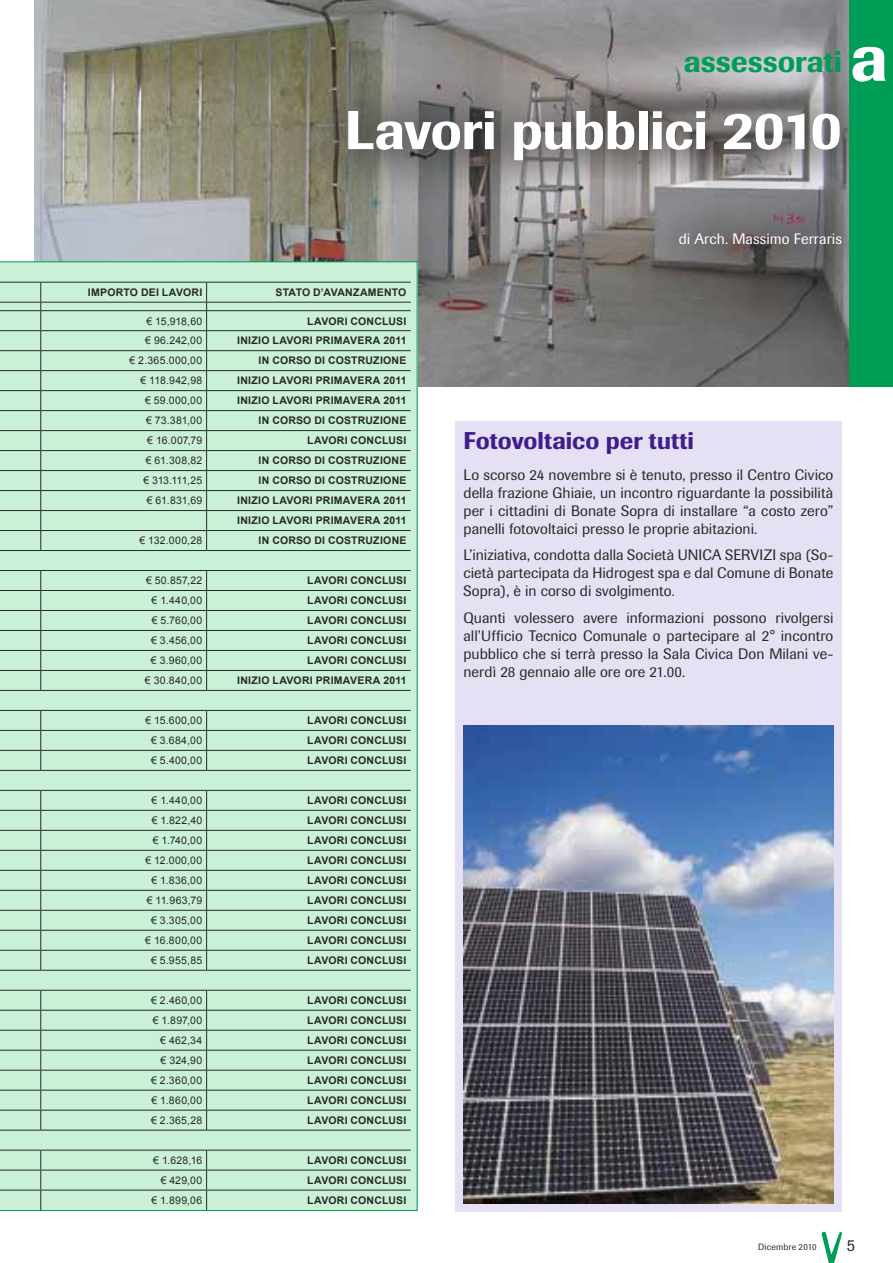
<style>
.page{position:relative;width:893px;height:1263px;background:#fff}
.page>*{position:absolute;margin:0;border:0;box-sizing:border-box;transform-origin:0 0}
.t1{font:500 54px "Imago";letter-spacing:-.01em;color:#fff}
.t2{font:500 30px "Imago";color:#009d56}
.t3{font:500 24px "Imago";color:#3f1e8b}
.t4{font:16.5px "Imago";color:#282828}
.t5{font:15px/18px "Imago";letter-spacing:.005em;color:#282828;text-align:justify}
.t6{font:15px "Imago";letter-spacing:.01em;color:#fff}
.t7{font:700 10.5px/20px "Arial";letter-spacing:.02em;color:#282828}
.t8{font:10.5px "Arial";letter-spacing:.03em;color:#282828}
.t9{font:9px "Imago";letter-spacing:.02em;color:#282828}
.s1{font-size:66.3px;color:#fff}
</style>
<div class="page">
<svg style="left:822px;top:1232px;width:20px;height:31px"></svg>
<img style="left:34px;top:0;width:816px;height:387px">
<div style="left:293px;top:56px;width:600px;height:243px;background:#282828;opacity:.75"></div>
<div style="left:850px;top:0;width:43px;height:387px;background:#009d56"></div>
<div style="left:455px;top:421px;width:387px;height:791px;background:#e5e0f4"></div>
<svg style="left:0;top:261px;width:417px;height:950px;background:#c1e5cd"></svg>
<img style="left:464px;top:725px;width:369px;height:478px">
<h2 class="t2" style="left:684px;top:43px;width:205px">assessorati <span class="s1">a</span></h2>
<h1 class="t1" style="left:345px;top:98px;width:499px">Lavori pubblici 2010</h1>
<p class="t7" style="left:88px;top:283px;width:116px">IMPORTO DEI LAVORI</p>
<p class="t7" style="left:276px;top:283px;width:132px">STATO D’AVANZAMENTO</p>
<p class="t8" style="left:146px;top:314px;width:58px">€ 15,918,60</p>
<p class="t7" style="left:307px;top:311px;width:101px">LAVORI CONCLUSI</p>
<p class="t8" style="left:145px;top:334px;width:59px">€ 96.242,00</p>
<p class="t7" style="left:237px;top:331px;width:171px">INIZIO LAVORI PRIMAVERA 2011</p>
<p class="t8" style="left:130px;top:354px;width:74px">€ 2.365.000,00</p>
<p class="t7" style="left:259px;top:351px;width:149px">IN CORSO DI COSTRUZIONE</p>
<p class="t8" style="left:140px;top:374px;width:63px">€ 118.942,98</p>
<p class="t7" style="left:237px;top:371px;width:171px">INIZIO LAVORI PRIMAVERA 2011</p>
<p class="t8" style="left:145px;top:394px;width:59px">€ 59.000,00</p>
<p class="t7" style="left:237px;top:391px;width:171px">INIZIO LAVORI PRIMAVERA 2011</p>
<p class="t8" style="left:146px;top:414px;width:58px">€ 73.381,00</p>
<p class="t7" style="left:259px;top:411px;width:149px">IN CORSO DI COSTRUZIONE</p>
<p class="t8" style="left:147px;top:434px;width:57px">€ 16.007,79</p>
<p class="t7" style="left:307px;top:431px;width:101px">LAVORI CONCLUSI</p>
<p class="t8" style="left:146px;top:454px;width:58px">€ 61.308,82</p>
<p class="t7" style="left:259px;top:451px;width:149px">IN CORSO DI COSTRUZIONE</p>
<p class="t8" style="left:143px;top:474px;width:60px">€ 313.111,25</p>
<p class="t7" style="left:259px;top:471px;width:149px">IN CORSO DI COSTRUZIONE</p>
<p class="t8" style="left:147px;top:494px;width:57px">€ 61.831,69</p>
<p class="t7" style="left:237px;top:491px;width:171px">INIZIO LAVORI PRIMAVERA 2011<br>INIZIO LAVORI PRIMAVERA 2011</p>
<p class="t8" style="left:139px;top:534px;width:64px">€ 132.000,28</p>
<p class="t7" style="left:259px;top:531px;width:149px">IN CORSO DI COSTRUZIONE</p>
<p class="t8" style="left:146px;top:574px;width:58px">€ 50.857,22</p>
<p class="t7" style="left:307px;top:571px;width:101px">LAVORI CONCLUSI</p>
<p class="t8" style="left:152px;top:594px;width:52px">€ 1.440,00</p>
<p class="t7" style="left:307px;top:591px;width:101px">LAVORI CONCLUSI</p>
<p class="t8" style="left:152px;top:614px;width:52px">€ 5.760,00</p>
<p class="t7" style="left:307px;top:611px;width:101px">LAVORI CONCLUSI</p>
<p class="t8" style="left:151px;top:634px;width:53px">€ 3.456,00</p>
<p class="t7" style="left:307px;top:631px;width:101px">LAVORI CONCLUSI</p>
<p class="t8" style="left:151px;top:654px;width:53px">€ 3.960,00</p>
<p class="t7" style="left:307px;top:651px;width:101px">LAVORI CONCLUSI</p>
<p class="t8" style="left:145px;top:674px;width:59px">€ 30.840,00</p>
<p class="t7" style="left:237px;top:671px;width:171px">INIZIO LAVORI PRIMAVERA 2011</p>
<p class="t8" style="left:145px;top:714px;width:58px">€ 15.600,00</p>
<p class="t7" style="left:307px;top:711px;width:101px">LAVORI CONCLUSI</p>
<p class="t8" style="left:151px;top:734px;width:53px">€ 3.684,00</p>
<p class="t7" style="left:307px;top:731px;width:101px">LAVORI CONCLUSI</p>
<p class="t8" style="left:151px;top:754px;width:53px">€ 5.400,00</p>
<p class="t7" style="left:307px;top:751px;width:101px">LAVORI CONCLUSI</p>
<p class="t8" style="left:152px;top:794px;width:52px">€ 1.440,00</p>
<p class="t7" style="left:307px;top:791px;width:101px">LAVORI CONCLUSI</p>
<p class="t8" style="left:152px;top:814px;width:52px">€ 1.822,40</p>
<p class="t7" style="left:307px;top:811px;width:101px">LAVORI CONCLUSI</p>
<p class="t8" style="left:153px;top:833px;width:51px">€ 1.740,00</p>
<p class="t7" style="left:307px;top:831px;width:101px">LAVORI CONCLUSI</p>
<p class="t8" style="left:145px;top:853px;width:58px">€ 12.000,00</p>
<p class="t7" style="left:307px;top:851px;width:101px">LAVORI CONCLUSI</p>
<p class="t8" style="left:151px;top:873px;width:52px">€ 1.836,00</p>
<p class="t7" style="left:307px;top:871px;width:101px">LAVORI CONCLUSI</p>
<p class="t8" style="left:147px;top:893px;width:57px">€ 11.963,79</p>
<p class="t7" style="left:307px;top:891px;width:101px">LAVORI CONCLUSI</p>
<p class="t8" style="left:151px;top:913px;width:53px">€ 3.305,00</p>
<p class="t7" style="left:307px;top:911px;width:101px">LAVORI CONCLUSI</p>
<p class="t8" style="left:145px;top:933px;width:59px">€ 16.800,00</p>
<p class="t7" style="left:307px;top:931px;width:101px">LAVORI CONCLUSI</p>
<p class="t8" style="left:151px;top:953px;width:53px">€ 5.955,85</p>
<p class="t7" style="left:307px;top:951px;width:101px">LAVORI CONCLUSI</p>
<p class="t8" style="left:151px;top:993px;width:53px">€ 2.460,00</p>
<p class="t7" style="left:307px;top:991px;width:101px">LAVORI CONCLUSI</p>
<p class="t8" style="left:153px;top:1013px;width:51px">€ 1.897,00</p>
<p class="t7" style="left:307px;top:1011px;width:101px">LAVORI CONCLUSI</p>
<p class="t8" style="left:160px;top:1033px;width:44px">€ 462,34</p>
<p class="t7" style="left:307px;top:1031px;width:101px">LAVORI CONCLUSI</p>
<p class="t8" style="left:161px;top:1053px;width:43px">€ 324,90</p>
<p class="t7" style="left:307px;top:1051px;width:101px">LAVORI CONCLUSI</p>
<p class="t8" style="left:151px;top:1073px;width:53px">€ 2.360,00</p>
<p class="t7" style="left:307px;top:1071px;width:101px">LAVORI CONCLUSI</p>
<p class="t8" style="left:151px;top:1093px;width:52px">€ 1.860,00</p>
<p class="t7" style="left:307px;top:1091px;width:101px">LAVORI CONCLUSI</p>
<p class="t8" style="left:151px;top:1113px;width:53px">€ 2.365,28</p>
<p class="t7" style="left:307px;top:1111px;width:101px">LAVORI CONCLUSI</p>
<p class="t8" style="left:153px;top:1153px;width:51px">€ 1.628,16</p>
<p class="t7" style="left:307px;top:1150px;width:101px">LAVORI CONCLUSI</p>
<p class="t8" style="left:161px;top:1173px;width:43px">€ 429,00</p>
<p class="t7" style="left:307px;top:1170px;width:101px">LAVORI CONCLUSI</p>
<p class="t8" style="left:152px;top:1193px;width:52px">€ 1.899,06</p>
<p class="t7" style="left:307px;top:1191px;width:101px">LAVORI CONCLUSI</p>
<h3 class="t6" style="left:679px;top:230px;width:165px">di Arch. Massimo Ferraris</h3>
<h3 class="t3" style="left:463px;top:426px;width:232px">Fotovoltaico per tutti</h3>
<h3 class="t5" style="left:463px;top:466px;width:371px">Lo scorso 24 novembre si è tenuto, presso il Centro Civico della frazione Ghiaie, un incontro riguardante la possibilità per i cittadini di Bonate Sopra di installare “a costo zero” panelli fotovoltaici presso le proprie abitazioni.</h3>
<h3 class="t5" style="left:463px;top:546px;width:371px">L’iniziativa, condotta dalla Società UNICA SERVIZI spa (So&shy;cietà partecipata da Hidrogest spa e dal Comune di Bonate Sopra), è in corso di svolgimento.</h3>
<h3 class="t5" style="left:463px;top:609px;width:371px">Quanti volessero avere informazioni possono rivolgersi all’Ufficio Tecnico Comunale o partecipare al 2° incontro pubblico che si terrà presso la Sala Civica Don Milani ve&shy;nerdì 28 gennaio alle ore ore 21.00.</h3>
<p class="t9" style="left:758px;top:1241px;width:60px">Dicembre 2010</p>
<h3 class="t4" style="left:847px;top:1236px;width:10px">5</h3>
</div>
